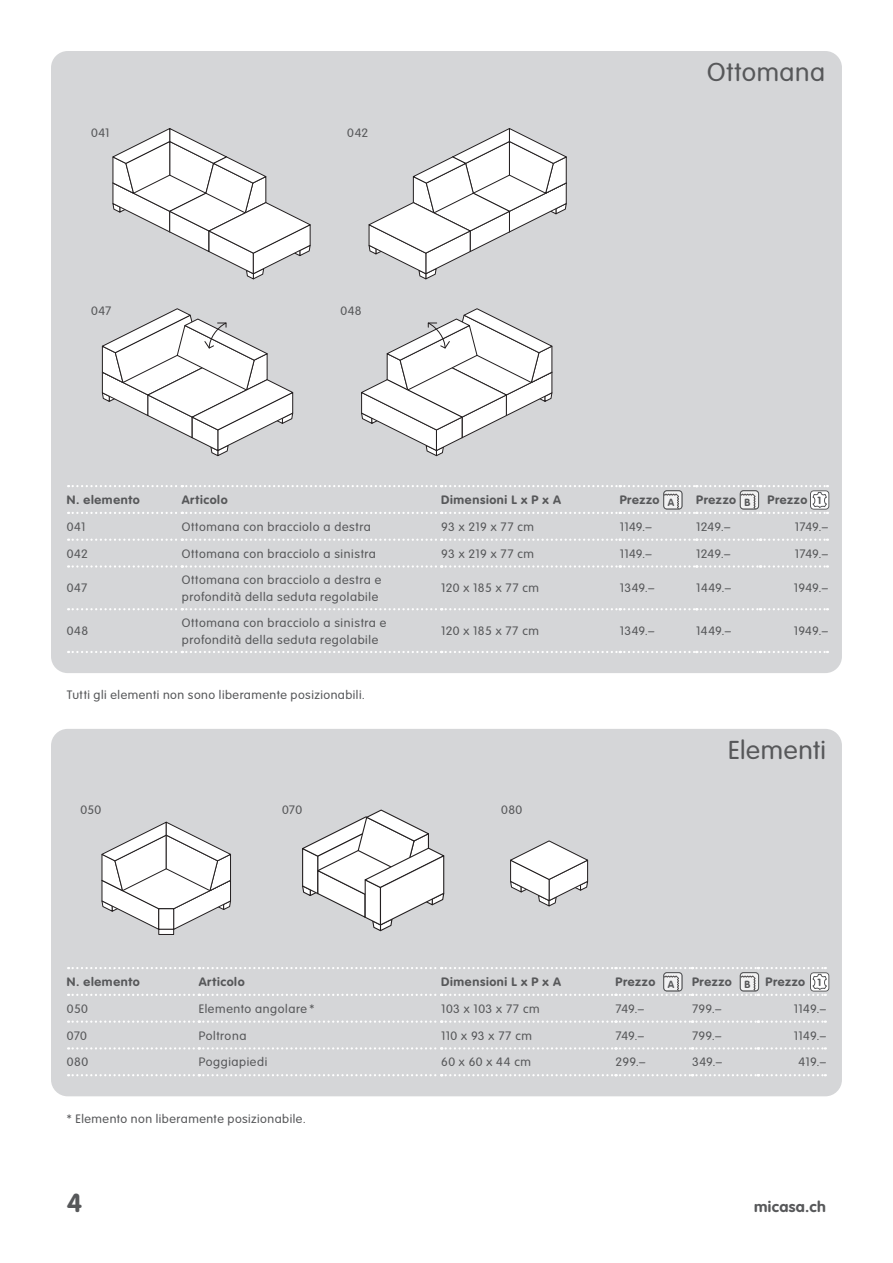
<style>
.page{position:relative;width:893px;height:1263px;background:#fff}
.page>*{position:absolute;margin:0;border:0;box-sizing:border-box;transform-origin:0 0}
.t1{font:300 25.5px "VAG Rounded Std";letter-spacing:.02em;color:#57585a;scale:1.05 1}
.t2{font:700 25.5px "VAG Rounded Std";color:#57585a;scale:1.05 1}
.t3{font:700 15px "VAG Rounded Std";letter-spacing:.02em;color:#57585a;scale:1.05 1}
.t4{font:300 12px/16.5px "VAG Rounded Std";letter-spacing:.04em;color:#57585a;scale:1.05 1}
.t5{font:700 12px "VAG Rounded Std";letter-spacing:.045em;color:#57585a;scale:1.05 1}
.t6{font:700 10.2px "VAG Rounded Std";color:#57585a}
</style>
<div class="page">
<div style="left:51px;top:51px;width:791px;height:622px;background:#d5d6d8;border-radius:17px"></div>
<div style="left:51px;top:729px;width:791px;height:367px;background:#d5d6d8;border-radius:17px"></div>
<svg style="left:68px;top:539px;width:760px;height:2px"></svg>
<svg style="left:68px;top:565px;width:760px;height:3px"></svg>
<svg style="left:68px;top:608px;width:760px;height:2px"></svg>
<svg style="left:68px;top:651px;width:760px;height:2px"></svg>
<svg style="left:68px;top:1020px;width:758px;height:3px"></svg>
<svg style="left:68px;top:1047px;width:758px;height:2px"></svg>
<svg style="left:68px;top:1074px;width:758px;height:2px"></svg>
<svg style="left:68px;top:485px;width:761px;height:29px"></svg>
<div style="left:810px;top:490px;width:19px;height:20px;border:1px solid #57585a;border-radius:3px"></div>
<svg style="left:68px;top:967px;width:761px;height:29px"></svg>
<div style="left:810px;top:972px;width:19px;height:19px;border:1px solid #57585a;border-radius:3px"></div>
<svg style="left:368px;top:128px;width:199px;height:152px"></svg>
<svg style="left:112px;top:128px;width:199px;height:152px"></svg>
<svg style="left:102px;top:308px;width:191px;height:148px"></svg>
<svg style="left:361px;top:308px;width:192px;height:148px"></svg>
<svg style="left:101px;top:821px;width:130px;height:110px"></svg>
<div style="left:159px;top:909px;width:15px;height:20px;background:#fff"></div>
<div style="left:158px;top:908px;width:16px;height:22px;border:1px solid #231f20"></div>
<div style="left:159px;top:929px;width:15px;height:5px;background:#fff"></div>
<div style="left:158px;top:929px;width:16px;height:6px;border:1px solid #231f20"></div>
<svg style="left:510px;top:840px;width:78px;height:67px"></svg>
<svg style="left:302px;top:809px;width:142px;height:122px"></svg>
<p class="t4" style="left:91px;top:125px;width:19px">041</p>
<p class="t4" style="left:347px;top:125px;width:22px">042</p>
<p class="t4" style="left:91px;top:303px;width:21px">047</p>
<p class="t4" style="left:340px;top:303px;width:22px">048</p>
<h1 class="t1" style="left:707px;top:58px;width:114px">Ottomana</h1>
<p class="t5" style="left:67px;top:493px;width:71px">N. elemento</p>
<p class="t5" style="left:182px;top:493px;width:45px">Articolo</p>
<p class="t5" style="left:441px;top:493px;width:116px">Dimensioni L x P x A</p>
<p class="t5" style="left:620px;top:493px;width:39px">Prezzo</p>
<p class="t5" style="left:696px;top:493px;width:39px">Prezzo</p>
<p class="t5" style="left:768px;top:493px;width:39px">Prezzo</p>
<p class="t4" style="left:67px;top:519px;width:19px">041</p>
<p class="t4" style="left:182px;top:519px;width:182px">Ottomana con bracciolo a destra</p>
<p class="t4" style="left:441px;top:519px;width:90px">93 x 219 x 77 cm</p>
<p class="t4" style="left:620px;top:519px;width:32px">1149.–</p>
<p class="t4" style="left:696px;top:519px;width:34px">1249.–</p>
<p class="t4" style="left:795px;top:519px;width:33px">1749.–</p>
<p class="t4" style="left:67px;top:546px;width:22px">042</p>
<p class="t4" style="left:182px;top:546px;width:186px">Ottomana con bracciolo a sinistra</p>
<p class="t4" style="left:441px;top:546px;width:90px">93 x 219 x 77 cm</p>
<p class="t4" style="left:620px;top:546px;width:32px">1149.–</p>
<p class="t4" style="left:696px;top:546px;width:34px">1249.–</p>
<p class="t4" style="left:795px;top:546px;width:33px">1749.–</p>
<p class="t4" style="left:67px;top:580px;width:21px">047</p>
<p class="t4" style="left:182px;top:572px;width:192px">Ottomana con bracciolo a destra e profondità della seduta regolabile</p>
<p class="t4" style="left:441px;top:580px;width:95px">120 x 185 x 77 cm</p>
<p class="t4" style="left:620px;top:580px;width:35px">1349.–</p>
<p class="t4" style="left:696px;top:580px;width:35px">1449.–</p>
<p class="t4" style="left:794px;top:580px;width:34px">1949.–</p>
<p class="t4" style="left:67px;top:623px;width:22px">048</p>
<p class="t4" style="left:182px;top:615px;width:196px">Ottomana con bracciolo a sinistra e profondità della seduta regolabile</p>
<p class="t4" style="left:441px;top:623px;width:95px">120 x 185 x 77 cm</p>
<p class="t4" style="left:620px;top:623px;width:35px">1349.–</p>
<p class="t4" style="left:696px;top:623px;width:35px">1449.–</p>
<p class="t4" style="left:794px;top:623px;width:34px">1949.–</p>
<p class="t6" style="left:817px;top:494px;width:5px">1</p>
<p class="t6" style="left:668px;top:496px;width:8px">A</p>
<p class="t6" style="left:745px;top:496px;width:7px">B</p>
<p class="t4" style="left:67px;top:687px;width:285px">Tutti gli elementi non sono liberamente posizionabili.</p>
<p class="t4" style="left:80px;top:802px;width:21px">050</p>
<p class="t4" style="left:282px;top:802px;width:21px">070</p>
<p class="t4" style="left:501px;top:802px;width:22px">080</p>
<h1 class="t1" style="left:728px;top:736px;width:95px">Elementi</h1>
<p class="t5" style="left:67px;top:974px;width:71px">N. elemento</p>
<p class="t5" style="left:199px;top:974px;width:45px">Articolo</p>
<p class="t5" style="left:441px;top:974px;width:116px">Dimensioni L x P x A</p>
<p class="t5" style="left:615px;top:974px;width:39px">Prezzo</p>
<p class="t5" style="left:692px;top:974px;width:39px">Prezzo</p>
<p class="t5" style="left:765px;top:974px;width:39px">Prezzo</p>
<p class="t4" style="left:67px;top:1001px;width:21px">050</p>
<p class="t4" style="left:199px;top:1001px;width:112px">Elemento angolare *</p>
<p class="t4" style="left:441px;top:1001px;width:95px">103 x 103 x 77 cm</p>
<p class="t4" style="left:615px;top:1001px;width:29px">749.–</p>
<p class="t4" style="left:692px;top:1001px;width:30px">799.–</p>
<p class="t4" style="left:794px;top:1001px;width:32px">1149.–</p>
<p class="t4" style="left:67px;top:1028px;width:21px">070</p>
<p class="t4" style="left:199px;top:1028px;width:47px">Poltrona</p>
<p class="t4" style="left:441px;top:1028px;width:88px">110 x 93 x 77 cm</p>
<p class="t4" style="left:615px;top:1028px;width:29px">749.–</p>
<p class="t4" style="left:692px;top:1028px;width:30px">799.–</p>
<p class="t4" style="left:794px;top:1028px;width:32px">1149.–</p>
<p class="t4" style="left:67px;top:1054px;width:22px">080</p>
<p class="t4" style="left:199px;top:1054px;width:67px">Poggiapiedi</p>
<p class="t4" style="left:441px;top:1054px;width:87px">60 x 60 x 44 cm</p>
<p class="t4" style="left:615px;top:1054px;width:30px">299.–</p>
<p class="t4" style="left:692px;top:1054px;width:30px">349.–</p>
<p class="t4" style="left:799px;top:1054px;width:28px">419.–</p>
<p class="t6" style="left:817px;top:976px;width:5px">1</p>
<p class="t6" style="left:668px;top:978px;width:8px">A</p>
<p class="t6" style="left:745px;top:978px;width:7px">B</p>
<p class="t4" style="left:67px;top:1110px;width:229px">* Elemento non liberamente posizionabile.</p>
<h1 class="t2" style="left:67px;top:1188px;width:16px">4</h1>
<p class="t3" style="left:754px;top:1198px;width:70px">micasa.ch</p>
</div>
